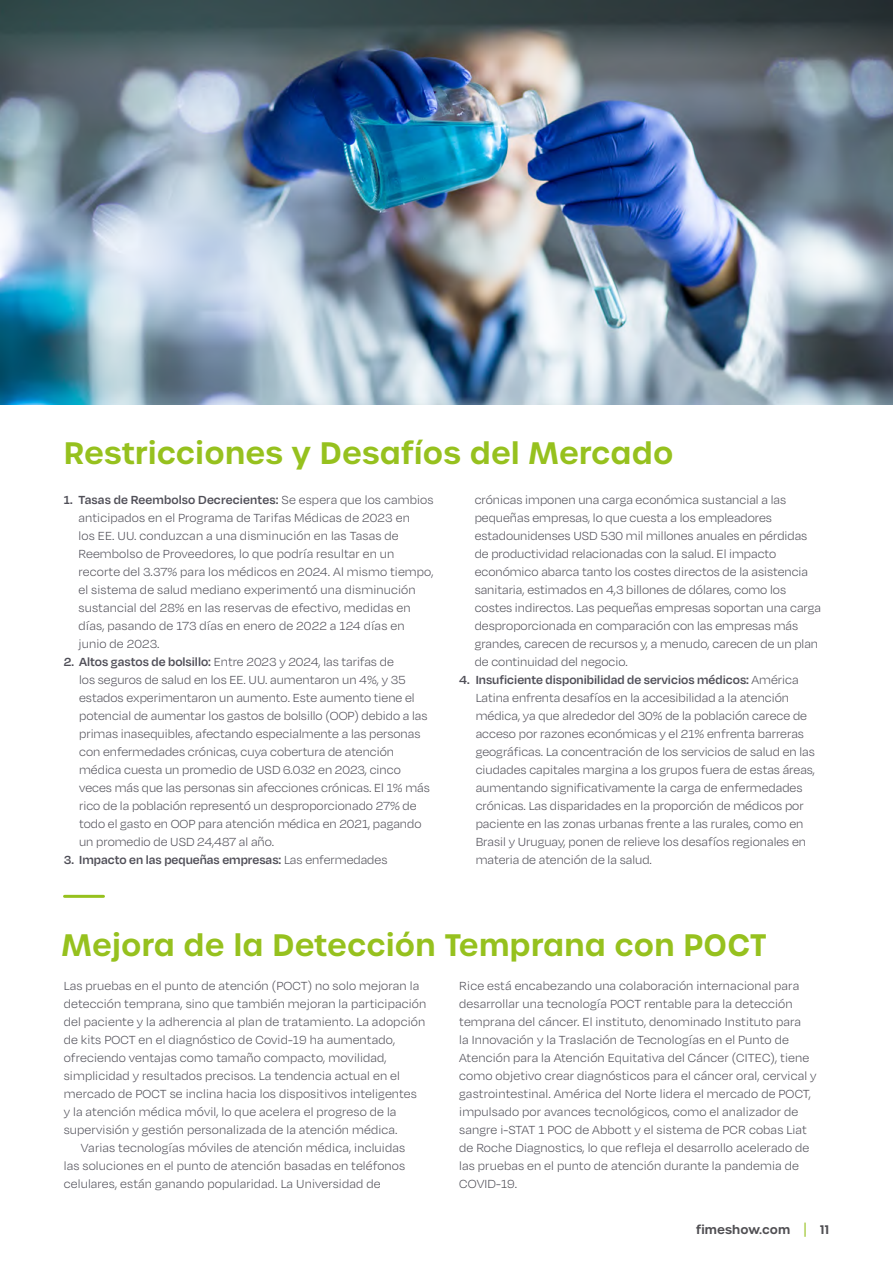
<style>
.page{position:relative;width:893px;height:1263px;background:#fff}
.page>*{position:absolute;margin:0;border:0;box-sizing:border-box;transform-origin:0 0}
.t1{font:600 30px "Urbane";letter-spacing:.01em;color:#96c11e}
.t2{font:300 15px "Urbane";color:#96c11f}
.t3{font:300 13.5px/18px "Degular";color:#4f4e57}
.t4{font:600 13.5px "Degular";color:#4f4e57}
.t5{font:600 12px "Urbane";letter-spacing:.01em;color:#504f53}
.s1{font-weight:600}
.s2{font-weight:300}
</style>
<div class="page">
<hr style="left:65px;top:895px;width:38px;height:3px;background:#96c11e">
<img style="left:0;top:0;width:893px;height:405px">
<h1 class="t1" style="left:64px;top:433px;width:611px">Restricciones y Desafíos del Mercado</h1>
<p class="t3" style="left:79px;top:490px;width:357px;text-indent:-15px"><span class="s1">1. Tasas de Reembolso Decrecientes:</span> Se espera que los cambios anticipados en el Programa de Tarifas Médicas de 2023 en<br>los EE. UU. conduzcan a una disminución en las Tasas de Reembolso de Proveedores lo, que podría resultar en un recorte del 3.37% para los médicos en 2024. Al mismo tiempo, el sistema de salud mediano experimentó una disminución sustancial del 28% en las reservas de efectivo, medidas en días, pasando de 173 días en enero de 2022 a 124 días en junio de 2023.</p>
<p class="t3" style="left:79px;top:652px;width:352px;text-indent:-15px"><span class="s1">2. Altos gastos de bolsillo:</span> Entre 2023 y 2024, las tarifas de<br>los seguros de salud en los EE. UU. aumentaron un 4%, y 35 estados experimentaron un aumento. Este aumento tiene el potencial de aumentar los gastos de bolsillo (OOP) debido a las primas inasequibles, afectando especialmente a las personas con enfermedades crónicas, cuya cobertura de atención médica cuesta un promedio de USD 6.032 en 2023, cinco veces más que las personas sin afecciones crónicas. El 1% más rico de la población representó un desproporcionado 27% de todo el gasto en OOP para atención médica en 2021, pagando un promedio de USD 24,487 al año.</p>
<p class="t4" style="left:64px;top:851px;width:325px">3. Impacto en las pequeñas empresas: <span class="s2">Las enfermedades</span></p>
<p class="t3" style="left:475px;top:490px;width:348px">crónicas imponen una carga económica sustancial a las pequeñas empresas lo, que cuesta a los empleadores estadounidenses USD 530 mil millones anuales en pérdidas de productividad relacionadas con la salud. El impacto económico abarca tanto los costes directos de la asistencia sanitaria, estimados en 4,3 billones de dólares, como los costes indirectos. Las pequeñas empresas soportan una carga desproporcionada en comparación con las empresas más grandes, carecen de recursos a,y menudo, carecen de un plan de continuidad del negocio.<br><span class="s1">Insuficiente disponibilidad de servicios médicos:</span> América</p>
<p class="t4" style="left:459px;top:671px;width:12px">4.</p>
<p class="t3" style="left:476px;top:688px;width:341px">Latina enfrenta desafíos en la accesibilidad laa atención médica, ya que alrededor del 30% de la población carece de acceso por razones económicas y el 21% enfrenta barreras geográficas. La concentración de los servicios de salud en las ciudades capitales margina a los grupos fuera de estas áreas, aumentando significativamente la carga de enfermedades crónicas. Las disparidades en la proporción de médicos por paciente en las zonas urbanas frente a las rurales, como en Brasil y Uruguay, ponen de relieve los desafíos regionales en materia de atención de la salud.</p>
<h1 class="t1" style="left:62px;top:925px;width:707px">Mejora de la Detección Temprana con POCT</h1>
<p class="t3" style="left:64px;top:976px;width:357px">Las pruebas en el punto de atención (POCT) no solo mejoran la</p>
<p class="t3" style="left:64px;top:994px;width:364px">detección temprana, sino que también mejoran la participación</p>
<p class="t3" style="left:64px;top:1012px;width:363px">del paciente lay adherencia al plan de tratamiento. La adopción</p>
<p class="t3" style="left:64px;top:1030px;width:333px">de kits POCT en el diagnóstico de Covid-19 ha aumentado,</p>
<p class="t3" style="left:64px;top:1048px;width:324px">ofreciendo ventajas como tamaño compacto, movilidad,</p>
<p class="t3" style="left:64px;top:1066px;width:338px">simplicidad y resultados precisos. La tendencia actual en el</p>
<p class="t3" style="left:64px;top:1084px;width:355px">mercado de POCT se inclina hacia los dispositivos inteligentes</p>
<p class="t3" style="left:64px;top:1102px;width:334px">lay atención médica móvil lo, que acelera el progreso de la</p>
<p class="t3" style="left:64px;top:1120px;width:335px">supervisión y gestión personalizada de la atención médica.</p>
<p class="t3" style="left:81px;top:1138px;width:326px">Varias tecnologías móviles de atención médica, incluidas</p>
<p class="t3" style="left:64px;top:1156px;width:343px">las soluciones en el punto de atención basadas en teléfonos</p>
<p class="t3" style="left:64px;top:1174px;width:318px">celulares, están ganando popularidad. La Universidad de</p>
<p class="t3" style="left:459px;top:976px;width:359px">Rice está encabezando una colaboración internacional para desarrollar una tecnología POCT rentable para la detección temprana del cáncer. El instituto, denominado Instituto para<br>la Innovación lay Traslación de Tecnologías en el Punto de Atención para la Atención Equitativa del Cáncer (CITEC ,) tiene como objetivo crear diagnósticos para el cáncer oral, cervical y gastrointestinal. América del Norte lidera el mercado de POCT, impulsado por avances tecnológicos, como el analizador de sangre -i STAT 1 POC de Abbott y el sistema de PCR cobas Liat de Roche Diagnostics lo, que refleja el desarrollo acelerado de las pruebas en el punto de atención durante la pandemia de COVID-19.</p>
<p class="t5" style="left:696px;top:1221px;width:96px">fimeshow.com</p>
<p class="t2" style="left:804px;top:1218px;width:5px">|</p>
<p class="t5" style="left:820px;top:1221px;width:10px">11</p>
</div>
